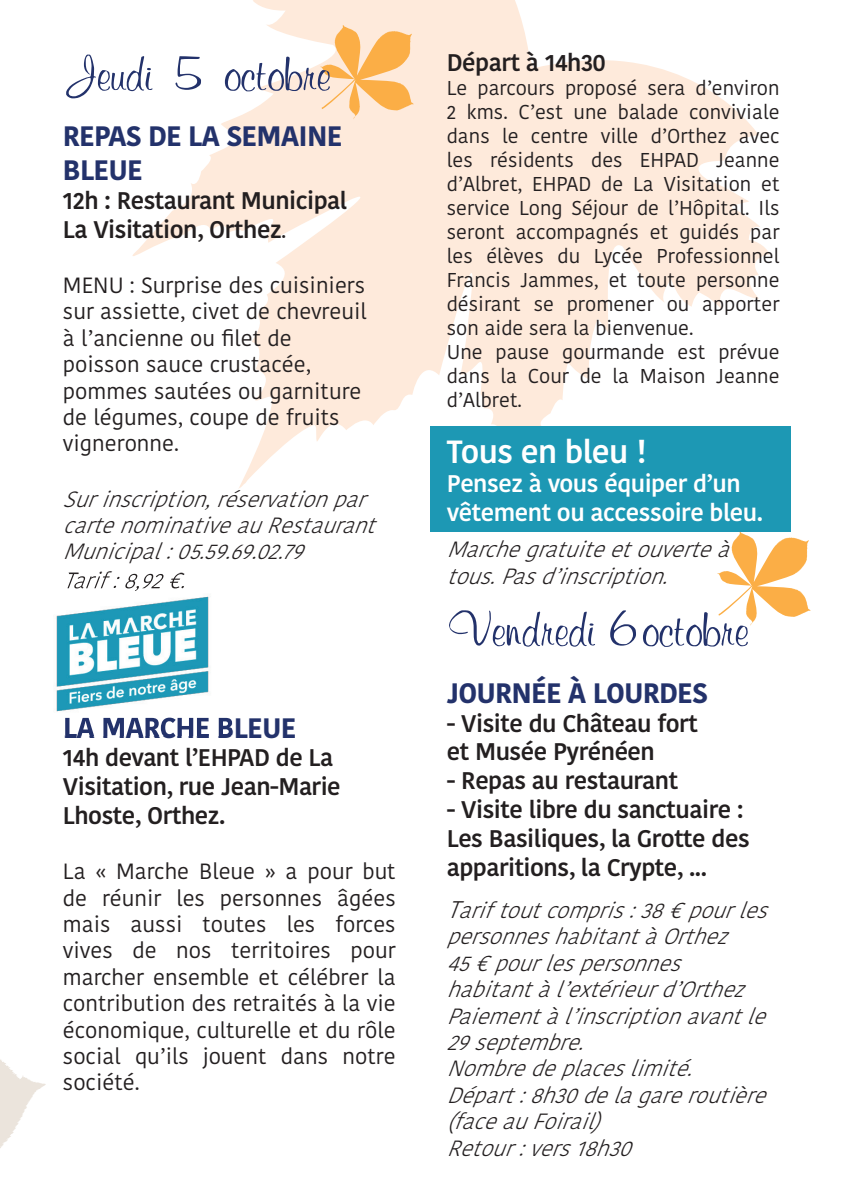
<style>
.page{position:relative;width:842px;height:1191px;background:#fff}
.page>*{position:absolute;margin:0;border:0;box-sizing:border-box;transform-origin:0 0}
.t1{font:59.2px "Balsam";letter-spacing:-.05em;color:#23326b;scale:1.25 1}
.t2{font:600 32px "Kohinoor Devanagari";letter-spacing:-.02em;color:#fff}
.t3{font:700 28px/34px "Kohinoor Devanagari";letter-spacing:-.03em;color:#23326b}
.t4{font:600 24px/28.8px "Kohinoor Devanagari";letter-spacing:-.02em;color:#231f20}
.t5{font:600 24px/28.8px "Kohinoor Devanagari";letter-spacing:-.02em;color:#fff}
.t6{font:22px/26.4px "Kohinoor Devanagari";color:#231f20}
.t7{font:italic 300 22px/26.4px "Kohinoor Devanagari";color:#231f20}
.t8{font:20px/24px "Kohinoor Devanagari";color:#231f20}
.s1{font-weight:400}
.s2{font-size:24px}
</style>
<div class="page">
<svg style="left:0;top:1059px;width:46px;height:89px"></svg>
<svg style="left:132px;top:0;width:638px;height:489px;fill:#feeadb"></svg>
<svg style="left:717px;top:531px;width:94px;height:95px"></svg>
<div style="left:430px;top:426px;width:361px;height:105px;background:#1d98b4"></div>
<svg style="left:320px;top:24px;width:94px;height:96px;background:#fccf99"></svg>
<img style="left:56px;top:596px;width:153px;height:116px">
<img style="left:67px;top:573px;width:118px;height:18px">
<img style="left:65px;top:717px;width:167px;height:18px">
<h1 class="t1" style="left:63px;top:47px;width:217px">Jeudi 5 octobre</h1>
<h3 class="t3" style="left:63px;top:119px;width:281px">REPAS DE LA SEMAINE<br>BLEUE</h3>
<p class="t4" style="left:63px;top:186px;width:286px">12h : Restaurant Municipal<br>La Visitation, Orthez<span class="s1">.</span></p>
<p class="t6" style="left:63px;top:272px;width:305px">MENU : Surprise des cuisiniers sur assiette, civet de chevreuil à l’ancienne ou filet de poisson sauce crustacée, pommes sautées ou garniture de légumes, coupe de fruits vigneronne.</p>
<p class="t7" style="left:63px;top:486px;width:326px">Surinscription,réservationpar cartenominativeauRestaurant<br>Municipal:05.59.69.02.79</p>
<h3 class="t3" style="left:63px;top:710px;width:235px">LA MARCHE BLEUE</h3>
<p class="t4" style="left:63px;top:743px;width:279px">14h devant l’EHPAD de La<br>Visitation, rue Jean-Marie<br>Lhoste, Orthez.</p>
<p class="t6" style="left:63px;top:858px;width:334px;text-align:justify">La « Marche Bleue » a pour but de réunir les personnes âgées mais aussi toutes les forces vives de nos territoires pour marcher ensemble et célébrer la contribution des retraités à la vie économique, culturelle et du rôle social qu’ils jouent dans notre société.</p>
<p class="t4" style="left:447px;top:48px;width:161px">Départ à 14h30</p>
<p class="t8" style="left:447px;top:76px;width:334px">Le parcours proposé sera d’environ<br>2 kms. C’est une balade conviviale dans le centre ville d’Orthez avec les résidents des EHPAD Jeanne d’Albret, EHPAD de La Visitation et service Long Séjour de l’Hôpital. Ils seront accompagnés et guidés par les élèves du Lycée Professionnel<br>Francis Jammes, et toute personne désirant se promener ou apporter son aide sera la bienvenue.<br>Une pause gourmande est prévue dans la Cour de la Maison Jeanne d’Albret.</p>
<h2 class="t2" style="left:447px;top:433px;width:202px">Tous en bleu !</h2>
<p class="t5" style="left:447px;top:469px;width:318px">Pensez à vous équiper d’un vêtement ou accessoire bleu.</p>
<p class="t7" style="left:447px;top:536px;width:297px">Marchegratuiteetouverteà tous.Pasd’inscription.</p>
<h1 class="t1" style="left:447px;top:602px;width:244px">Vendredi 6octobre</h1>
<h3 class="t3" style="left:447px;top:675px;width:263px">JOURNÉE À LOURDES</h3>
<p class="t4" style="left:447px;top:709px;width:253px">- Visite du Château fort et Musée Pyrénéen</p>
<p class="t4" style="left:447px;top:766px;width:233px">- Repas au restaurant</p>
<p class="t4" style="left:447px;top:795px;width:304px">- Visite libre du sanctuaire :<br>Les Basiliques, la Grotte des apparitions, la Crypte, ...</p>
<p class="t7" style="left:447px;top:897px;width:335px"><span class="s2">T</span>ariftoutcompris:38€pourles personneshabitantàOrthez<br>45€pourlespersonnes habitantàl’extérieurd’Orthez<br>Paiementàl’inscriptionavantle<br>29septembre.<br>Nombredeplaceslimité.<br>Départ:8h30delagareroutière (faceauFoirail)<br>Retour:vers18h30</p>
</div>
